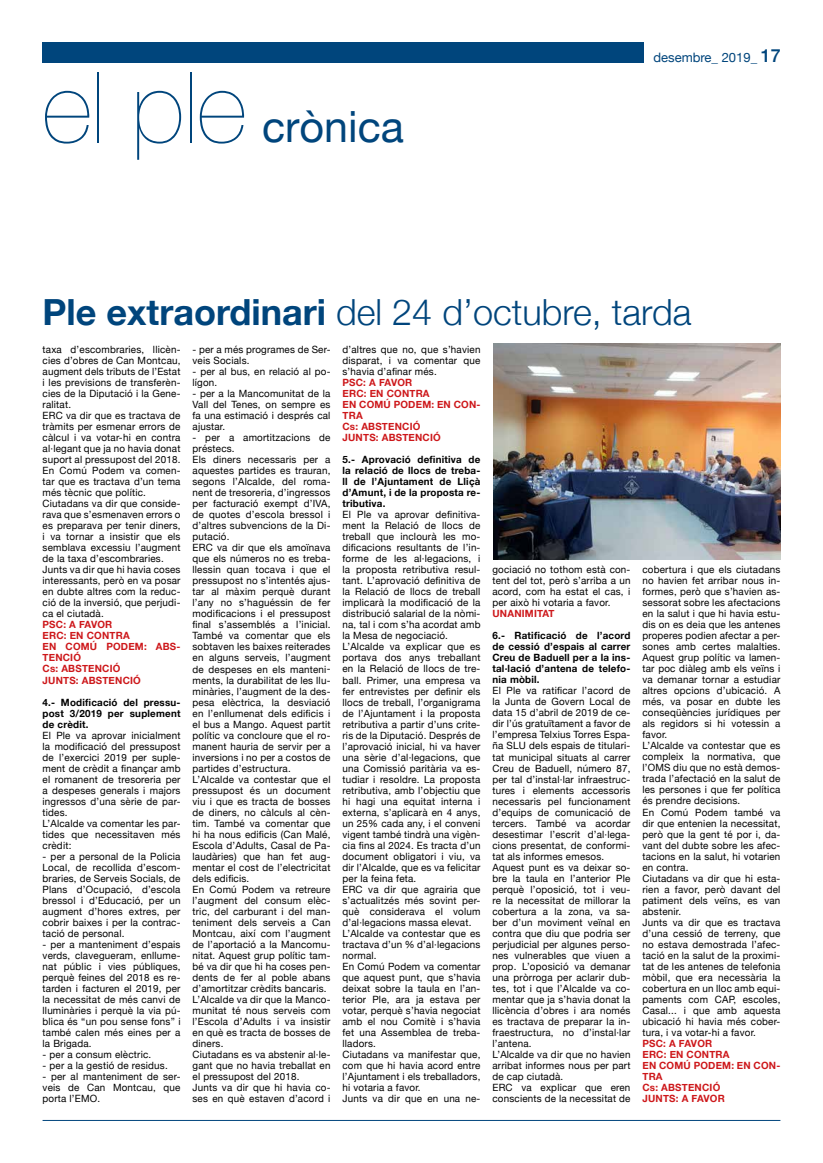
<style>
.page{position:relative;width:823px;height:1163px;background:#fff}
.page>*{position:absolute;margin:0;border:0;box-sizing:border-box;transform-origin:0 0}
.t1{font:200 98.2px "Helvetica Neue";color:#00457c}
.t2{font:43px "Helvetica Neue";color:#00457c}
.t3{font:300 36px "Helvetica Neue";color:#00457c}
.t4{font:13px "Helvetica Neue";color:#00457c}
.t5{font:10px/11px "Helvetica Neue";letter-spacing:.02em;color:#000}
.t6{font:700 10px/11px "Helvetica Neue";letter-spacing:.02em;color:#000;text-align:justify}
.t7{font:700 10px/11px "Helvetica Neue";letter-spacing:.02em;color:#cd171a}
.s1{font-weight:500;font-size:18px}
.s2{font-weight:700}
</style>
<div class="page">
<div style="left:43px;top:43px;width:600px;height:20px;background:#00457c"></div>
<hr style="left:43px;top:1119px;width:737px;height:1px;background:#00457c">
<img style="left:493px;top:344px;width:287px;height:215px">
<h1 class="t1" style="left:43px;top:31px;width:205px">el ple</h1>
<h2 class="t2" style="left:262px;top:96px;width:143px">crònica</h2>
<h3 class="t4" style="left:653px;top:48px;width:129px">desembre_ 2019_ <span class="s1">17</span></h3>
<h3 class="t3" style="left:43px;top:283px;width:650px"><span class="s2">Ple extraordinari</span> del 24 d’octubre, tarda</h3>
<p class="t5" style="left:43px;top:344px;width:139px">taxa d’escombraries, llicèn&shy;cies d’obres de Can Montcau, augment dels tributs de l’Estat i les previsions de transferèn&shy;cies de la Diputació i la Gene&shy;ralitat.<br>ERC va dir que es tractava de tràmits per esmenar errors de càlcul i va votar-hi en contra al·legant que ja no havia donat suport al pressupost del 2018.<br>En Comú Podem va comen&shy;tar que es tractava d’un tema més tècnic que polític.<br>Ciutadans va dir que conside&shy;rava que s’esmenaven errors o es preparava per tenir diners, i va tornar a insistir que els semblava excessiu l’augment de la taxa d’escombraries.<br>Junts va dir que hi havia coses interessants, però en va posar en dubte altres com la reduc&shy;ció de la inversió, que perjudi&shy;ca el ciutadà.</p>
<p class="t7" style="left:43px;top:619px;width:139px">PSC: A FAVOR<br>ERC: EN CONTRA<br>EN COMÚ PODEM: ABS-<br>TENCIÓ<br>Cs: ABSTENCIÓ<br>JUNTS: ABSTENCIÓ</p>
<p class="t6" style="left:43px;top:696px;width:139px">4.- Modificació del pressu&shy;post 3/2019 per suplement de crèdit.</p>
<p class="t5" style="left:43px;top:730px;width:139px">El Ple va aprovar inicialment la modificació del pressupost de l’exercici 2019 per suple&shy;ment de crèdit a finançar amb el romanent de tresoreria per a despeses generals i majors ingressos d’una sèrie de par&shy;tides.<br>L’Alcalde va comentar les par&shy;tides que necessitaven més crèdit:</p>
<p class="t5" style="left:43px;top:851px;width:139px;text-align:justify">- per a personal de la Policia Local, de recollida d’escom&shy;braries, de Serveis Socials, de Plans d’Ocupació, d’escola bressol i d’Educació, per un augment d’hores extres, per cobrir baixes i per la contrac&shy;tació de personal.</p>
<p class="t5" style="left:43px;top:939px;width:139px;text-align:justify">- per a manteniment d’espais verds, clavegueram, enllume&shy;nat públic i vies públiques, perquè feines del 2018 es re&shy;tarden i facturen el 2019, per la necessitat de més canvi de lluminàries i perquè la via pú&shy;blica és “un pou sense fons” i també calen més eines per a la Brigada.</p>
<p class="t5" style="left:43px;top:1049px;width:110px">- per a consum elèctric.</p>
<p class="t5" style="left:43px;top:1060px;width:127px">- per a la gestió de residus.</p>
<p class="t5" style="left:43px;top:1071px;width:139px;text-align:justify">- per al manteniment de ser&shy;veis de Can Montcau, que porta l’EMO.</p>
<p class="t5" style="left:192px;top:344px;width:139px">- per a més programes de Ser&shy;veis Socials.</p>
<p class="t5" style="left:192px;top:366px;width:139px">- per al bus, en relació al po&shy;lígon.</p>
<p class="t5" style="left:192px;top:388px;width:139px;text-align:justify">- per a la Mancomunitat de la Vall del Tenes, on sempre es fa una estimació i després cal ajustar.</p>
<p class="t5" style="left:192px;top:432px;width:139px">- per a amortitzacions de préstecs.<br>Els diners necessaris per a aquestes partides es trauran, segons l’Alcalde, del roma&shy;nent de tresoreria, d’ingressos per facturació exempt d’IVA, de quotes d’escola bressol i d’altres subvencions de la Di&shy;putació.<br>ERC va dir que els amoïnava que els números no es treba&shy;llessin quan tocava i que el pressupost no s’intentés ajus&shy;tar al màxim perquè durant l’any no s’haguéssin de fer modificacions i el pressupost final s’assemblés a l’inicial.<br>També va comentar que els sobtaven les baixes reiterades en alguns serveis, l’augment de despeses en els manteni&shy;ments, la durabilitat de les llu&shy;minàries, l’augment de la des&shy;pesa elèctrica, la desviació en l’enllumenat dels edificis i el bus a Mango. Aquest partit polític va concloure que el ro&shy;manent hauria de servir per a inversions i no per a costos de partides d’estructura.<br>L’Alcalde va contestar que el pressupost és un document viu i que es tracta de bosses de diners, no càlculs al cèn&shy;tim. També va comentar que hi ha nous edificis (Can Malé,<br>Escola d’Adults, Casal de Pa&shy;laudàries) que han fet aug&shy;mentar el cost de l’electricitat dels edificis.<br>En Comú Podem va retreure l’augment del consum elèc&shy;tric, del carburant i del man&shy;teniment dels serveis a Can<br>Montcau, així com l’augment de l’aportació a la Mancomu&shy;nitat. Aquest grup polític tam&shy;bé va dir que hi ha coses pen&shy;dents de fer al poble abans d’amortitzar crèdits bancaris.<br>L’Alcalde va dir que la Manco&shy;munitat té nous serveis com l’Escola d’Adults i va insistir en què es tracta de bosses de diners.<br>Ciutadans es va abstenir al·le&shy;gant que no havia treballat en el pressupost del 2018.<br>Junts va dir que hi havia co&shy;ses en què estaven d’acord i</p>
<p class="t5" style="left:342px;top:344px;width:139px;text-align:justify">d’altres que no, que s’havien disparat, i va comentar que s’havia d’afinar més.</p>
<p class="t7" style="left:342px;top:377px;width:139px">PSC: A FAVOR<br>ERC: EN CONTRA<br>EN COMÚ PODEM: EN CON-<br>TRA<br>Cs: ABSTENCIÓ<br>JUNTS: ABSTENCIÓ</p>
<p class="t6" style="left:342px;top:454px;width:139px">5.- Aprovació definitiva de la relació de llocs de treba&shy;ll de l’Ajuntament de Lliçà d’Amunt, i de la proposta re&shy;tributiva.</p>
<p class="t5" style="left:342px;top:509px;width:139px">El Ple va aprovar definitiva&shy;ment la Relació de llocs de treball que inclourà les mo&shy;dificacions resultants de l’in&shy;forme de les al·legacions, i la proposta retributiva resul&shy;tant. L’aprovació definitiva de la Relació de llocs de treball implicarà la modificació de la distribució salarial de la nòmi&shy;na, tal i com s’ha acordat amb la Mesa de negociació.<br>L’Alcalde va explicar que es portava dos anys treballant en la Relació de llocs de tre&shy;ball. Primer, una empresa va fer entrevistes per definir els llocs de treball, l’organigrama de l’Ajuntament i la proposta retributiva a partir d’uns crite&shy;ris de la Diputació. Després de l’aprovació inicial, hi va haver una sèrie d’al·legacions, que una Comissió paritària va es&shy;tudiar i resoldre. La proposta retributiva, amb l’objectiu que hi hagi una equitat interna i externa, s’aplicarà en 4 anys, un 25% cada any, i el conveni vigent també tindrà una vigèn&shy;cia fins al 2024. Es tracta d’un document obligatori i viu, va dir l’Alcalde, que es va felicitar per la feina feta.<br>ERC va dir que agrairia que s’actualitzés més sovint per&shy;què considerava el volum d’al·legacions massa elevat.<br>L’Alcalde va contestar que es tractava d’un % d’al·legacions normal.<br>En Comú Podem va comentar que aquest punt, que s’havia deixat sobre la taula en l’an&shy;terior Ple, ara ja estava per votar, perquè s’havia negociat amb el nou Comitè i s’havia fet una Assemblea de treba&shy;lladors.<br>Ciutadans va manifestar que, com que hi havia acord entre l’Ajuntament i els treballadors, hi votaria a favor.<br>Junts va dir que en una ne-</p>
<p class="t5" style="left:492px;top:564px;width:139px;text-align:justify">gociació no tothom està con&shy;tent del tot, però s’arriba a un acord, com ha estat el cas, i per això hi votaria a favor.</p>
<p class="t7" style="left:492px;top:608px;width:63px">UNANIMITAT</p>
<p class="t6" style="left:492px;top:630px;width:139px">6.- Ratificació de l’acord de cessió d’espais al carrer Creu de Baduell per a la ins&shy;tal·lació d’antena de telefo&shy;nia mòbil.</p>
<p class="t5" style="left:492px;top:685px;width:139px">El Ple va ratificar l’acord de la Junta de Govern Local de data 15 d’abril de 2019 de ce&shy;dir l’ús gratuïtament a favor de l’empresa Telxius Torres Espa&shy;ña SLU dels espais de titulari&shy;tat municipal situats al carrer<br>Creu de Baduell, número 87, per tal d’instal·lar infraestruc&shy;tures i elements accessoris necessaris pel funcionament d’equips de comunicació de tercers. També va acordar desestimar l’escrit d’al·lega&shy;cions presentat, de conformi&shy;tat als informes emesos.<br>Aquest punt es va deixar so&shy;bre la taula en l’anterior Ple perquè l’oposició, tot i veu&shy;re la necessitat de millorar la cobertura a la zona, va sa&shy;ber d’un moviment veïnal en contra que diu que podria ser perjudicial per algunes perso&shy;nes vulnerables que viuen a prop. L’oposició va demanar una pròrroga per aclarir dub&shy;tes, tot i que l’Alcalde va co&shy;mentar que ja s’havia donat la llicència d’obres i ara només es tractava de preparar la in&shy;fraestructura, no d’instal·lar l’antena.<br>L’Alcalde va dir que no havien arribat informes nous per part de cap ciutadà.<br>ERC va explicar que eren conscients de la necessitat de</p>
<p class="t5" style="left:642px;top:564px;width:139px">cobertura i que els ciutadans no havien fet arribar nous in&shy;formes, però que s’havien as&shy;sessorat sobre les afectacions en la salut i que hi havia estu&shy;dis on es deia que les antenes properes podien afectar a per&shy;sones amb certes malalties.<br>Aquest grup polític va lamen&shy;tar poc diàleg amb els veïns i va demanar tornar a estudiar altres opcions d’ubicació. A més, va posar en dubte les conseqüències jurídiques per als regidors si hi votessin a favor.<br>L’Alcalde va contestar que es compleix la normativa, que l’OMS diu que no està demos&shy;trada l’afectació en la salut de les persones i que fer política és prendre decisions.<br>En Comú Podem també va dir que entenien la necessitat, però que la gent té por i, da&shy;vant del dubte sobre les afec&shy;tacions en la salut, hi votarien en contra.<br>Ciutadans va dir que hi esta&shy;rien a favor, però davant del patiment dels veïns, es van abstenir.<br>Junts va dir que es tractava d’una cessió de terreny, que no estava demostrada l’afec&shy;tació en la salut de la proximi&shy;tat de les antenes de telefonia mòbil, que era necessària la cobertura en un lloc amb equi&shy;paments com CAP, escoles,<br>Casal... i que amb aquesta ubicació hi havia més cober&shy;tura, i va votar-hi a favor.</p>
<p class="t7" style="left:642px;top:1037px;width:139px">PSC: A FAVOR<br>ERC: EN CONTRA<br>EN COMÚ PODEM: EN CON-<br>TRA<br>Cs: ABSTENCIÓ<br>JUNTS: A FAVOR</p>
</div>
